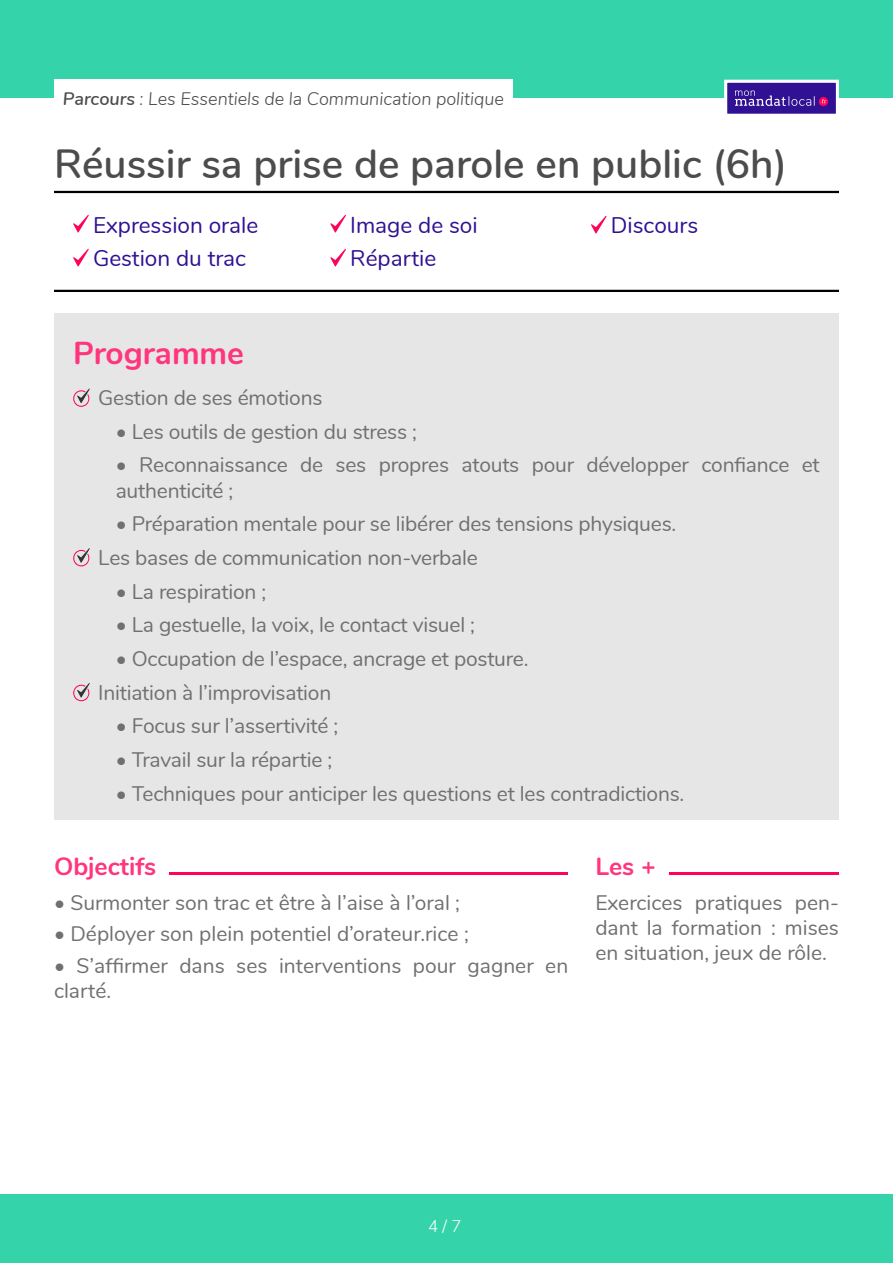
<style>
.page{position:relative;width:893px;height:1263px;background:#fff}
.page>*{position:absolute;margin:0;border:0;box-sizing:border-box;transform-origin:0 0}
.Titre_formations{font:600 40.65px "Nunito";color:#4c4c4c}
.t1{font:700 31.65px "Nunito";color:#ff357d}
.t2{font:700 24.9px "Nunito";color:#ff357d}
.t3{font:22.65px "Nunito";color:#301193}
.t4{font:21px/25.2px "Nunito";letter-spacing:-.01em;color:#707070}
.t5{font:italic 300 18px "Nunito";color:#4c4c4c}
.t6{font:300 16.8px "Nunito";color:#fff}
.s1{font-weight:600}
</style>
<div class="page">
<div style="left:0;top:0;width:893px;height:98px;background:#35d3aa"></div>
<div style="left:0;top:1194px;width:893px;height:69px;background:#35d3aa"></div>
<div style="left:726px;top:81px;width:111px;height:34px;background:#301193"></div>
<svg style="left:819px;top:97px;width:9px;height:9px"></svg>
<svg style="left:821px;top:99px;width:5px;height:5px"></svg>
<svg style="left:735px;top:90px;width:80px;height:16px"></svg>
<div style="left:724px;top:80px;width:115px;height:37px;border:3px solid #fff"></div>
<div style="left:54px;top:313px;width:785px;height:507px;background:#e6e6e6"></div>
<svg style="left:73px;top:389px;width:17px;height:18px"></svg>
<svg style="left:73px;top:683px;width:17px;height:18px"></svg>
<svg style="left:73px;top:548px;width:17px;height:18px"></svg>
<div style="left:54px;top:80px;width:459px;height:37px;background:#fff"></div>
<svg style="left:591px;top:216px;width:16px;height:17px"></svg>
<hr style="left:54px;top:191px;width:785px;height:2px;background:#000">
<hr style="left:54px;top:290px;width:785px;height:2px;background:#000">
<svg style="left:330px;top:215px;width:16px;height:17px"></svg>
<svg style="left:73px;top:215px;width:16px;height:17px"></svg>
<svg style="left:330px;top:249px;width:16px;height:17px"></svg>
<svg style="left:73px;top:249px;width:16px;height:17px"></svg>
<hr style="left:169px;top:873px;width:399px;height:2px;background:#ff025c">
<hr style="left:669px;top:873px;width:170px;height:2px;background:#ff025c">
<p class="t5" style="left:63px;top:85px;width:443px"><span class="s1">Parcours</span> : Les Essentiels de la Communication politique</p>
<p class="Titre_formations" style="left:54px;top:134px;width:735px">Réussir sa prise de parole en public (6h)</p>
<p class="t3" style="left:93px;top:208px;width:167px">Expression orale</p>
<p class="t3" style="left:93px;top:242px;width:155px">Gestion du trac</p>
<p class="t3" style="left:350px;top:208px;width:129px">Image de soi</p>
<p class="t3" style="left:350px;top:242px;width:88px">Répartie</p>
<p class="t3" style="left:611px;top:208px;width:89px">Discours</p>
<p class="t1" style="left:73px;top:330px;width:172px">Programme</p>
<p class="t4" style="left:98px;top:384px;width:226px">Gestion de ses émotions</p>
<p class="t4" style="left:116px;top:417px;width:303px">• Les outils de gestion du stress ;</p>
<p class="t4" style="left:116px;top:451px;width:705px">• Reconnaissance de ses propres atouts pour développer confiance et authenticité ;</p>
<p class="t4" style="left:116px;top:510px;width:562px">• Préparation mentale pour se libérer des tensions physiques.</p>
<p class="t4" style="left:98px;top:544px;width:381px">Les bases de communication non-verbale</p>
<p class="t4" style="left:116px;top:578px;width:152px">• La respiration ;</p>
<p class="t4" style="left:116px;top:611px;width:361px">• La gestuelle, la voix, le contact visuel ;</p>
<p class="t4" style="left:116px;top:645px;width:414px">• Occupation de l’espace, ancrage et posture.</p>
<p class="t4" style="left:98px;top:679px;width:235px">Initiation à l’improvisation</p>
<p class="t4" style="left:116px;top:712px;width:224px">• Focus sur l’assertivité ;</p>
<p class="t4" style="left:116px;top:746px;width:218px">• Travail sur la répartie ;</p>
<p class="t4" style="left:116px;top:780px;width:570px">• Techniques pour anticiper les questions et les contradictions.</p>
<p class="t2" style="left:54px;top:848px;width:104px">Objectifs</p>
<p class="t2" style="left:595px;top:848px;width:62px">Les +</p>
<p class="t4" style="left:54px;top:888px;width:408px">• Surmonter son trac et être à l’aise à l’oral ;</p>
<p class="t4" style="left:54px;top:920px;width:416px">• Déployer son plein potentiel d’orateur.rice ;</p>
<p class="t4" style="left:54px;top:952px;width:516px">• S’affirmer dans ses interventions pour gagner en clarté.</p>
<p class="t4" style="left:595px;top:888px;width:245px;text-align:justify">Exercices pratiques pen&shy;dant la formation : mises en situation, jeux de rôle.</p>
<p class="t6" style="left:428px;top:1213px;width:35px">4 / 7</p>
</div>
